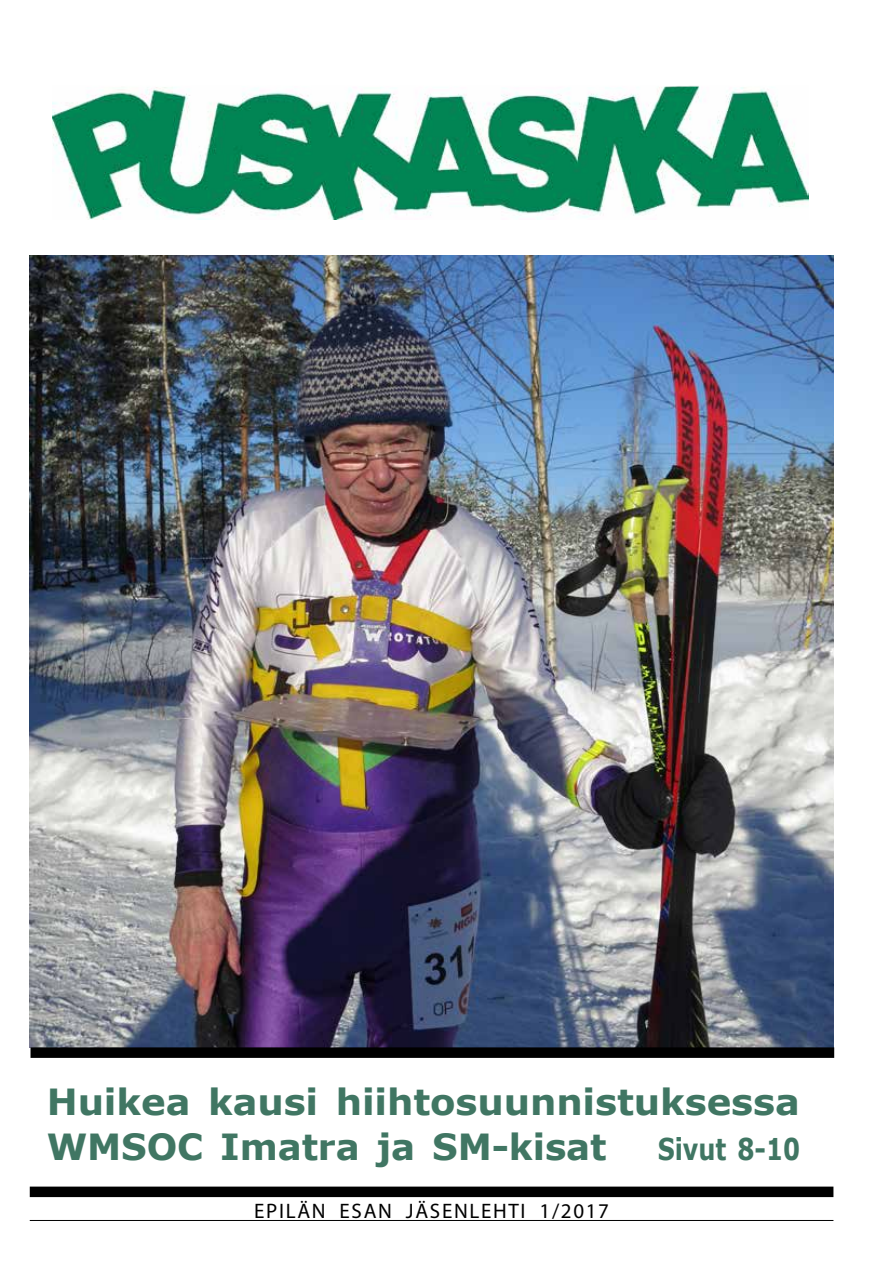
<style>
.page{position:relative;width:893px;height:1263px;background:#fff}
.page>*{position:absolute;margin:0;border:0;box-sizing:border-box;transform-origin:0 0}
.t1{font:700 36px/45px "Verdana";letter-spacing:-.005em;color:#407663}
.t2{font:700 30px "Verdana";letter-spacing:-.005em;color:#407663;scale:.8 1}
.t3{font:21px "Myriad Pro";letter-spacing:.08em;color:#000}
</style>
<div class="page">
<hr style="left:30px;top:1220px;width:803px;height:1px;background:#000">
<img style="left:52px;top:88px;width:757px;height:131px">
<div style="left:30px;top:1186px;width:803px;height:11px;background:#000"></div>
<img style="left:29px;top:255px;width:805px;height:792px">
<div style="left:31px;top:1047px;width:803px;height:11px;background:#000"></div>
<p class="t1" style="left:47px;top:1079px;width:754px">Huikea kausi hiihtosuunnistuksessa<br>WMSOC Imatra ja SM-kisat</p>
<p class="t2" style="left:658px;top:1128px;width:179px">Sivut 8-10</p>
<p class="t3" style="left:254px;top:1198px;width:356px">EPILÄN ESAN JÄSENLEHTI 1/2017</p>
</div>
